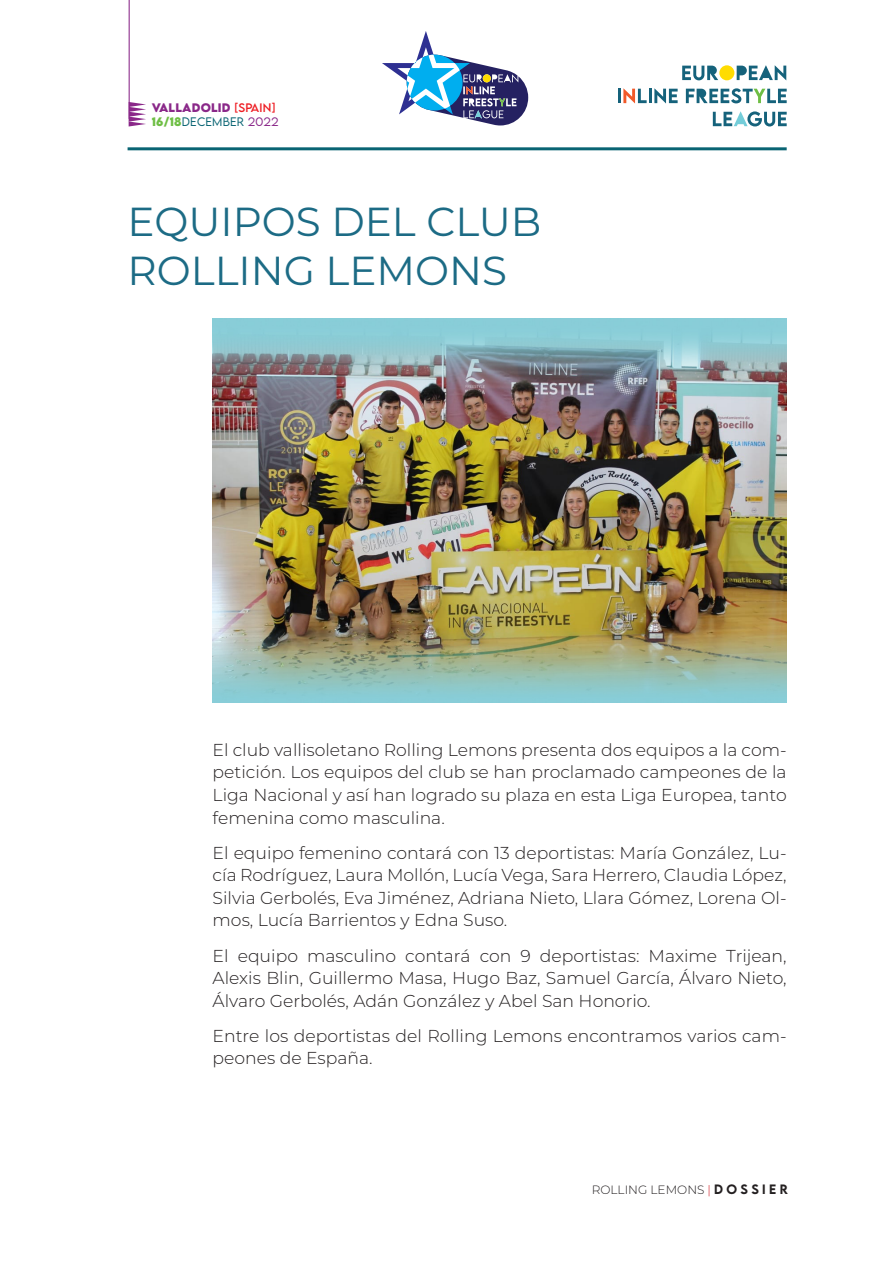
<style>
.page{position:relative;width:893px;height:1263px;background:#fff}
.page>*{position:absolute;margin:0;border:0;box-sizing:border-box;transform-origin:0 0}
.t1{font:40.5px/48.6px "Montserrat";color:#1c6b85}
.t2{font:300 17.25px/22.5px "Montserrat";color:#231f20;text-align:justify}
.t3{font:300 12.15px "Montserrat";color:#231f20}
.t4{font:700 10.95px/13.8px "LEMONMILK";letter-spacing:.02em;color:#8a2889}
.s1{font-weight:400;color:#ee1d23}
.s2{color:#6ebe44}
.s3{font-weight:300;color:#096473}
.s4{font-weight:300}
.s5{color:#d1232a}
.s6{font-family:"LEMONMILK";font-weight:500}
</style>
<div class="page">
<svg style="left:713px;top:111px;width:74px;height:15px"></svg>
<hr style="left:618px;top:89px;width:3px;height:14px;background:#15627b">
<svg style="left:623px;top:88px;width:55px;height:15px"></svg>
<svg style="left:686px;top:88px;width:101px;height:15px"></svg>
<svg style="left:682px;top:66px;width:36px;height:14px"></svg>
<div style="left:719px;top:65px;width:15px;height:15px;background:#ffdc01;border-radius:50%"></div>
<svg style="left:737px;top:65px;width:49px;height:15px"></svg>
<svg style="left:382px;top:31px;width:146px;height:94px"></svg>
<hr style="left:129px;top:0;width:1px;height:119px;background:#8a2889">
<svg style="left:129px;top:102px;width:17px;height:24px"></svg>
<hr style="left:128px;top:147px;width:659px;height:3px;background:#096473">
<img style="left:213px;top:319px;width:574px;height:383px">
<p class="t4" style="left:152px;top:101px;width:128px">VALLADOLID <span class="s1">[SPAIN]<br></span><span class="s2">16/18</span><span class="s3">DECEMBER</span> <span class="s4">2022</span></p>
<p class="t1" style="left:128px;top:196px;width:415px">EQUIPOS DEL CLUB<br>ROLLING LEMONS</p>
<p class="t2" style="left:213px;top:738px;width:576px">El club vallisoletano Rolling Lemons presenta dos equipos a la com&shy;petición. Los equipos del club se han proclamado campeones de la Liga Nacional y así han logrado su plaza en esta Liga Europea, tanto femenina como masculina.</p>
<p class="t2" style="left:213px;top:841px;width:576px">El equipo femenino contará con 13 deportistas: María González, Lu&shy;cía Rodríguez, Laura Mollón, Lucía Vega, Sara Herrero, Claudia López, Silvia Gerbolés, Eva Jiménez, Adriana Nieto, Llara Gómez, Lorena Ol&shy;mos, Lucía Barrientos y Edna Suso.</p>
<p class="t2" style="left:213px;top:943px;width:575px">El equipo masculino contará con 9 deportistas: Maxime Trijean, Alexis Blin, Guillermo Masa, Hugo Baz, Samuel García, Álvaro Nieto, Álvaro Gerbolés, Adán González y Abel San Honorio.</p>
<p class="t2" style="left:213px;top:1024px;width:576px">Entre los deportistas del Rolling Lemons encontramos varios cam&shy;peones de España.</p>
<p class="t3" style="left:592px;top:1181px;width:198px">ROLLING LEMONS <span class="s5">|</span> <span class="s6">D O S S I E R</span></p>
</div>
